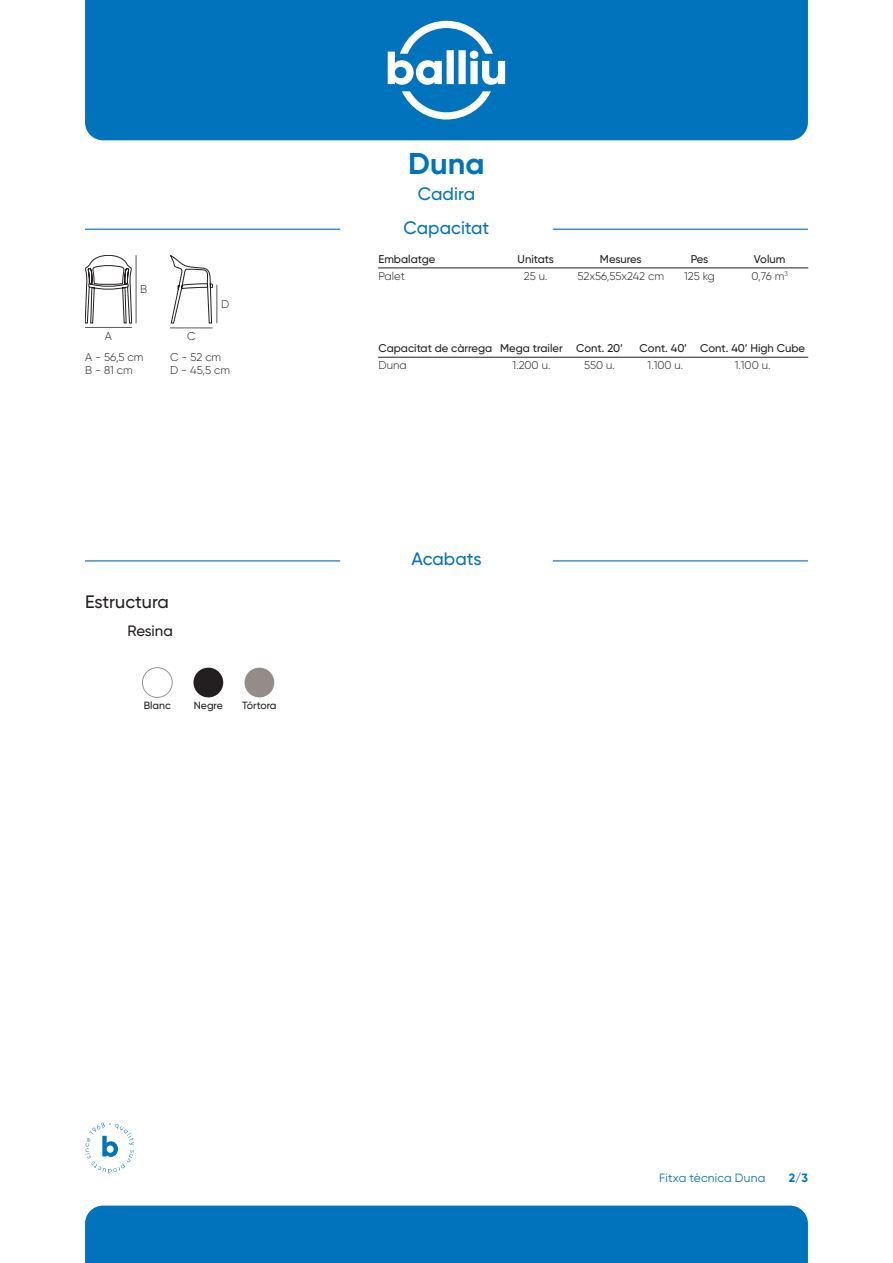
<style>
.page{position:relative;width:893px;height:1263px;background:#fff}
.page>*{position:absolute;margin:0;border:0;box-sizing:border-box;transform-origin:0 0}
.t1{font:700 30px "Gilroy";color:#0073bc}
.t2{font:500 18px/33.6px "Gilroy";letter-spacing:-.005em;color:#0073bc;text-align:center}
.t3{font:500 18px "Gilroy";color:#231f20}
.t4{font:500 15px "Gilroy";letter-spacing:-.005em;color:#231f20}
.t5{font:12px "Gilroy";letter-spacing:.015em;color:#0073bc}
.t6{font:700 12px "Gilroy";color:#0073bc}
.t7{font:300 11.25px/13.5px "Gilroy";color:#231f20}
.t8{font:500 11.25px "Gilroy";color:#231f20}
.t9{font:500 10.5px "Gilroy";color:#231f20}
</style>
<div class="page">
<div style="left:85px;top:0;width:723px;height:140px;background:#0073bc"></div>
<svg style="left:388px;top:21px;width:117px;height:98px"></svg>
<hr style="left:553px;top:229px;width:255px;height:1px;background:#0073bc">
<hr style="left:85px;top:229px;width:255px;height:1px;background:#0073bc">
<hr style="left:170px;top:327px;width:43px;height:1px;background:#57585a">
<hr style="left:85px;top:327px;width:47px;height:1px;background:#57585a">
<hr style="left:136px;top:255px;width:1px;height:68px;background:#57585a">
<hr style="left:216px;top:285px;width:1px;height:38px;background:#57585a">
<hr style="left:378px;top:267px;width:430px;height:1px;background:#231f20">
<hr style="left:378px;top:357px;width:430px;height:1px;background:#231f20">
<div style="left:85px;top:1205px;width:723px;height:58px;background:#0073bc"></div>
<svg style="left:85px;top:1122px;width:49px;height:52px"></svg>
<div style="left:142px;top:667px;width:30px;height:31px;border:1px solid #939598;border-radius:50%"></div>
<hr style="left:553px;top:560px;width:255px;height:1px;background:#0073bc">
<hr style="left:85px;top:560px;width:255px;height:1px;background:#0073bc">
<svg style="left:85px;top:255px;width:47px;height:68px"></svg>
<svg style="left:170px;top:255px;width:43px;height:68px"></svg>
<div style="left:193px;top:668px;width:30px;height:29px;background:#231f20;border-radius:50%"></div>
<div style="left:244px;top:668px;width:30px;height:29px;background:#938c89;border-radius:50%"></div>
<p class="t7" style="left:105px;top:329px;width:9px">A</p>
<p class="t7" style="left:140px;top:283px;width:9px">B</p>
<p class="t7" style="left:187px;top:329px;width:10px">C</p>
<p class="t7" style="left:221px;top:298px;width:10px">D</p>
<p class="t7" style="left:85px;top:351px;width:60px">A - 56,5 cm<br>B - 81 cm</p>
<p class="t7" style="left:170px;top:351px;width:62px">C - 52 cm<br>D - 45,5 cm</p>
<h2 class="t3" style="left:85px;top:593px;width:85px">Estructura</h2>
<h3 class="t4" style="left:128px;top:624px;width:47px">Resina</h3>
<p class="t9" style="left:144px;top:701px;width:29px">Blanc</p>
<p class="t9" style="left:194px;top:701px;width:31px">Negre</p>
<p class="t9" style="left:242px;top:701px;width:36px">Tórtora</p>
<h1 class="t1" style="left:408px;top:150px;width:78px">Duna</h1>
<h2 class="t2" style="left:404px;top:178px;width:87px">Cadira<br>Capacitat</h2>
<p class="t8" style="left:378px;top:254px;width:58px">Embalatge</p>
<p class="t8" style="left:518px;top:254px;width:38px">Unitats</p>
<p class="t8" style="left:600px;top:254px;width:43px">Mesures</p>
<p class="t8" style="left:691px;top:254px;width:19px">Pes</p>
<p class="t8" style="left:754px;top:254px;width:33px">Volum</p>
<p class="t7" style="left:378px;top:270px;width:28px">Palet</p>
<p class="t7" style="left:524px;top:270px;width:25px">25 u.</p>
<p class="t7" style="left:577px;top:270px;width:88px">52x56,55x242 cm</p>
<p class="t7" style="left:684px;top:270px;width:32px">125 kg</p>
<p class="t7" style="left:751px;top:270px;width:38px">0,76 m<sup>3</sup></p>
<p class="t8" style="left:378px;top:343px;width:246px">Capacitat de càrrega Mega trailer Cont. 20’</p>
<p class="t8" style="left:640px;top:343px;width:167px">Cont. 40’ Cont. 40’ High Cube</p>
<p class="t7" style="left:378px;top:359px;width:30px">Duna</p>
<p class="t7" style="left:513px;top:359px;width:39px">1.200 u.</p>
<p class="t7" style="left:584px;top:359px;width:32px">550 u.</p>
<p class="t7" style="left:648px;top:359px;width:37px">1.100 u.</p>
<p class="t7" style="left:735px;top:359px;width:37px">1.100 u.</p>
<h2 class="t2" style="left:411px;top:543px;width:72px">Acabats</h2>
<p class="t5" style="left:659px;top:1172px;width:108px">Fitxa tècnica Duna</p>
<p class="t6" style="left:789px;top:1172px;width:20px">2/3</p>
</div>
